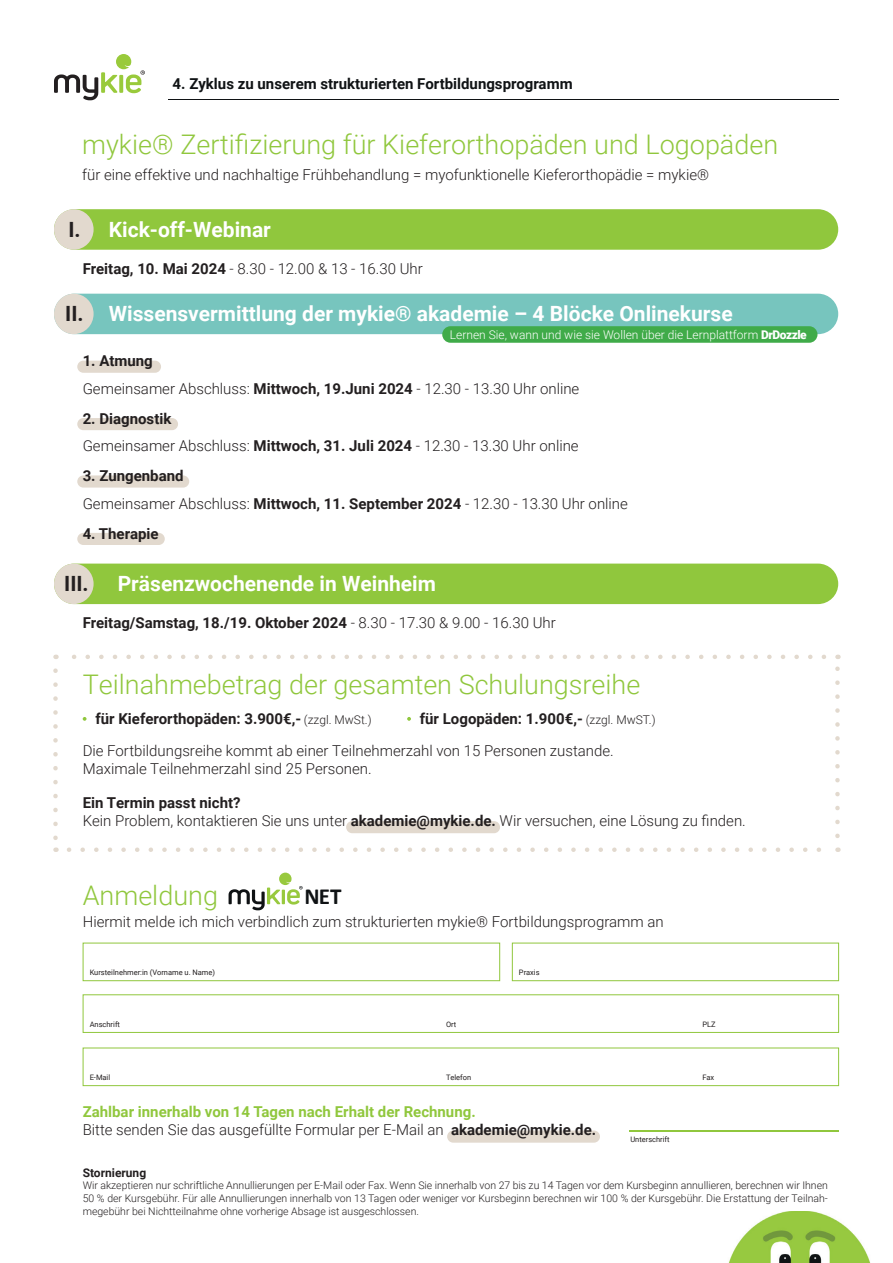
<style>
.page{position:relative;width:893px;height:1263px;background:#fff}
.page>*{position:absolute;margin:0;border:0;box-sizing:border-box;transform-origin:0 0}
.t1{font:300 27px "Roboto";color:#90c73d}
.t2{font:700 23.1px "Calibri";color:#0f1214}
.t3{font:700 21px "Roboto";color:#fff}
.t4{font:700 21px "Roboto";color:#231f20}
.t5{font:300 15px/18px "Roboto";color:#231f20}
.t6{font:700 15px "Roboto";color:#231f20}
.t7{font:700 15px/18px "Roboto";color:#90c73d}
.t8{font:700 15px "Roboto";color:#101315}
.t9{font:300 12px "Roboto";color:#fff}
.t10{font:700 12px "Roboto";color:#231f20}
.t11{font:300 10.5px/12.6px "Roboto";color:#231f20;text-align:justify}
.t12{font:7.5px "Roboto";color:#231f20}
.s1{font-weight:700}
.s2{font-weight:900}
.s3{font-weight:300}
.s4{font-weight:300;font-size:12px}
.s5{font-weight:300;color:#231f20}
.s6{color:#231f20}
</style>
<div class="page">
<div style="left:77px;top:361px;width:84px;height:12px;background:#e2d9ce;border-radius:6px"></div>
<div style="left:77px;top:418px;width:101px;height:12px;background:#e2d9ce;border-radius:6px"></div>
<div style="left:77px;top:475px;width:112px;height:13px;background:#e2d9ce;border-radius:6px"></div>
<div style="left:77px;top:533px;width:88px;height:12px;background:#e2d9ce;border-radius:6px"></div>
<div style="left:447px;top:1130px;width:153px;height:13px;background:#e2d9ce;border-radius:6px"></div>
<div style="left:346px;top:821px;width:154px;height:12px;background:#e2d9ce;border-radius:6px"></div>
<div style="left:54px;top:209px;width:784px;height:41px;background:#90c73d;border-radius:20px"></div>
<div style="left:54px;top:564px;width:784px;height:40px;background:#90c73d;border-radius:20px"></div>
<div style="left:54px;top:294px;width:784px;height:40px;background:#77c5be;border-radius:20px"></div>
<div style="left:54px;top:209px;width:40px;height:41px;background:#e2d9ce;border-radius:50%"></div>
<div style="left:54px;top:564px;width:40px;height:40px;background:#e2d9ce;border-radius:50%"></div>
<div style="left:54px;top:294px;width:40px;height:40px;background:#e2d9ce;border-radius:50%"></div>
<div style="left:442px;top:326px;width:375px;height:17px;background:#40ab49;border-radius:8px"></div>
<img style="left:728px;top:1211px;width:143px;height:52px">
<svg style="left:83px;top:717px;width:4px;height:4px"></svg>
<svg style="left:407px;top:717px;width:4px;height:4px"></svg>
<svg style="left:54px;top:54px;width:91px;height:46px"></svg>
<hr style="left:168px;top:99px;width:671px;height:1px;background:#101315">
<svg style="left:229px;top:873px;width:74px;height:37px"></svg>
<svg style="left:69px;top:847px;width:752px;height:5px"></svg>
<svg style="left:72px;top:655px;width:752px;height:4px"></svg>
<svg style="left:53px;top:671px;width:5px;height:181px"></svg>
<svg style="left:835px;top:655px;width:5px;height:181px"></svg>
<div style="left:83px;top:943px;width:417px;height:38px;border:1px solid #90c73d"></div>
<div style="left:83px;top:994px;width:756px;height:39px;border:1px solid #90c73d"></div>
<div style="left:83px;top:1047px;width:756px;height:39px;border:1px solid #90c73d"></div>
<div style="left:512px;top:943px;width:327px;height:38px;border:1px solid #90c73d"></div>
<hr style="left:629px;top:1130px;width:210px;height:1px;background:#90c73d">
<p class="t8" style="left:173px;top:73px;width:401px">4. Zyklus zu unserem strukturierten Fortbildungsprogramm</p>
<h1 class="t1" style="left:82px;top:126px;width:697px">mykie® Zertifizierung für Kieferorthopäden und Logopäden</h1>
<p class="t5" style="left:82px;top:165px;width:628px">für eine effektive und nachhaltige Frühbehandlung = myofunktionelle Kieferorthopädie = mykie®</p>
<h3 class="t4" style="left:68px;top:214px;width:14px">I.</h3>
<h3 class="t3" style="left:109px;top:214px;width:164px">Kick-off-Webinar</h3>
<p class="t5" style="left:83px;top:259px;width:342px"><span class="s1">Freitag, 10. Mai 2024</span> - 8.30 - 12.00 &amp; 13 - 16.30 Uhr</p>
<h3 class="t4" style="left:65px;top:299px;width:20px">II.</h3>
<h3 class="t3" style="left:109px;top:299px;width:625px">Wissensvermittlung der mykie® akademie – 4 Blöcke Onlinekurse</h3>
<p class="t9" style="left:450px;top:326px;width:358px">Lernen Sie, wann und wie sie Wollen über die Lernplattform <span class="s2">DrDozzle</span></p>
<p class="t6" style="left:83px;top:350px;width:72px">1. Atmung</p>
<p class="t5" style="left:83px;top:379px;width:498px">Gemeinsamer Abschluss: <span class="s1">Mittwoch, 19.Juni 2024</span> - 12.30 - 13.30 Uhr online</p>
<p class="t6" style="left:83px;top:408px;width:90px">2. Diagnostik</p>
<p class="t5" style="left:83px;top:436px;width:497px">Gemeinsamer Abschluss: <span class="s1">Mittwoch, 31. Juli 2024</span> - 12.30 - 13.30 Uhr online</p>
<p class="t6" style="left:83px;top:465px;width:102px">3. Zungenband</p>
<p class="t5" style="left:83px;top:494px;width:547px">Gemeinsamer Abschluss: <span class="s1">Mittwoch, 11. September 2024</span> - 12.30 - 13.30 Uhr online</p>
<p class="t6" style="left:83px;top:523px;width:77px">4. Therapie</p>
<h3 class="t4" style="left:64px;top:569px;width:26px">III.</h3>
<h3 class="t3" style="left:118px;top:569px;width:320px">Präsenzwochenende in Weinheim</h3>
<p class="t6" style="left:83px;top:612px;width:475px">Freitag/Samstag, 18./19. Oktober 2024 <span class="s3">- 8.30 - 17.30 &amp; 9.00 - 16.30 Uhr</span></p>
<h1 class="t1" style="left:83px;top:665px;width:559px">Teilnahmebetrag der gesamten Schulungsreihe</h1>
<p class="t6" style="left:95px;top:708px;width:278px">für Kieferorthopäden: 3.900€,- <span class="s4">(zzgl. MwSt.)</span></p>
<p class="t6" style="left:420px;top:708px;width:237px">für Logopäden: 1.900€,- <span class="s4">(zzgl. MwST.)</span></p>
<p class="t5" style="left:83px;top:741px;width:533px">Die Fortbildungsreihe kommt ab einer Teilnehmerzahl von 15 Personen zustande.<br>Maximale Teilnehmerzahl sind 25 Personen.</p>
<p class="t5" style="left:83px;top:793px;width:665px"><span class="s1">Ein Termin passt nicht?<br></span>Kein Problem, kontaktieren Sie uns unter <span class="s1">akademie@mykie.de.</span> Wir versuchen, eine Lösung zu finden.</p>
<h1 class="t1" style="left:83px;top:876px;width:137px">Anmeldung</h1>
<h2 class="t2" style="left:305px;top:880px;width:39px">NET</h2>
<p class="t5" style="left:83px;top:912px;width:582px">Hiermit melde ich mich verbindlich zum strukturierten mykie® Fortbildungsprogramm an</p>
<p class="t12" style="left:90px;top:967px;width:127px">Kursteilnehmer:in (Vorname u. Name)</p>
<p class="t12" style="left:519px;top:967px;width:22px">Praxis</p>
<p class="t12" style="left:90px;top:1019px;width:32px">Anschrift</p>
<p class="t12" style="left:90px;top:1072px;width:22px">E-Mail</p>
<p class="t12" style="left:446px;top:1019px;width:12px">Ort</p>
<p class="t12" style="left:446px;top:1072px;width:27px">Telefon</p>
<p class="t12" style="left:702px;top:1019px;width:15px">PLZ</p>
<p class="t12" style="left:702px;top:1072px;width:13px">Fax</p>
<p class="t7" style="left:83px;top:1102px;width:515px">Zahlbar innerhalb von 14 Tagen nach Erhalt der Rechnung.<br><span class="s5">Bitte senden Sie das ausgefüllte Formular per E-Mail an</span> <span class="s6">akademie@mykie.de.</span></p>
<p class="t10" style="left:83px;top:1164px;width:65px">Stornierung</p>
<p class="t11" style="left:83px;top:1179px;width:747px">Wir akzeptieren nur schriftliche Annullierungen per E-Mail oder Fax. Wenn Sie innerhalb von 27 bis zu 14 Tagen vor dem Kursbeginn annullieren, berechnen wir Ihnen 50 % der Kursgebühr. Für alle Annullierungen innerhalb von 13 Tagen oder weniger vor Kursbeginn berechnen wir 100 % der Kursgebühr. Die Erstattung der Teilnah&shy;megebühr bei Nichtteilnahme ohne vorherige Absage ist ausgeschlossen.</p>
<p class="t12" style="left:630px;top:1133px;width:41px">Unterschrift</p>
</div>
